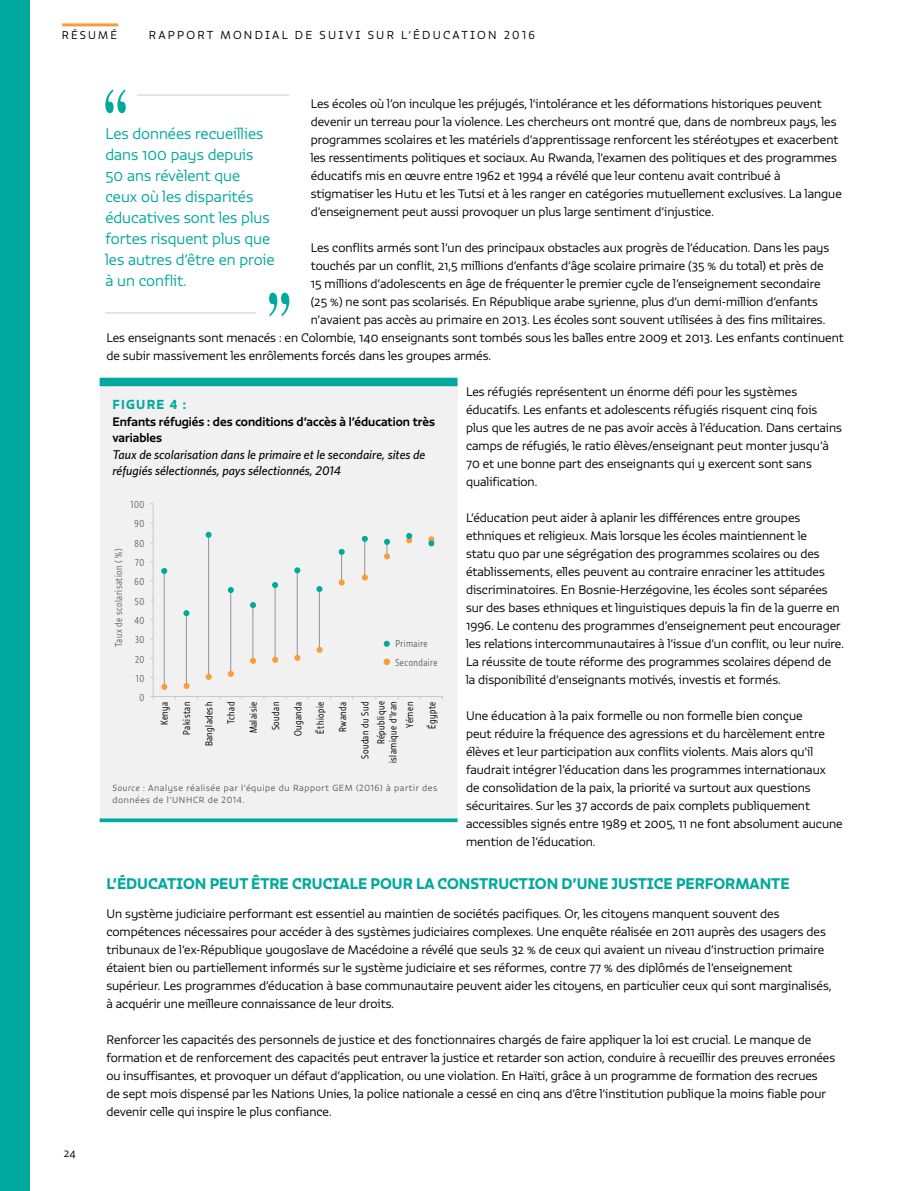
<style>
.page{position:relative;width:915px;height:1191px;background:#fff}
.page>*{position:absolute;margin:0;border:0;box-sizing:border-box;transform-origin:0 0}
.t1{font:300 15px/21px "Vita Std";color:#00a99d}
.t2{font:15px "Vita Std Bld";color:#00a99d}
.t3{font:italic 500 12.75px/16.5px "Whitney";color:#000}
.t4{font:12.75px "Vita Std Bld";letter-spacing:.1em;color:#00a99d}
.t5{font:300 12px/18px "Vita Std";color:#000}
.t6{font:500 12px/16.5px "Vita Std";color:#000}
.t7{font:300 11.25px "Vita Std";letter-spacing:.2em;color:#000}
.t8{font:300 10.8px "Vita Std";letter-spacing:.2em;color:#000}
.t9{font:300 10.5px "Vita Std";color:#000}
.t10{font:300 9.75px/12px "Vita Cond Std";letter-spacing:.05em;color:#000;text-align:right}
.t11{font:300 9.75px/19.4px "Vita Cond Std";letter-spacing:.05em;color:#636466}
.t12{font:300 8.7px/12px "Vita Std";letter-spacing:.07em;color:#58595b}
.s1{font-style:italic}
</style>
<div class="page">
<div style="left:0;top:0;width:30px;height:1191px;background:#00a99d"></div>
<hr style="left:62px;top:23px;width:56px;height:3px;background:#f99d34">
<hr style="left:137px;top:94px;width:152px;height:2px;background:#dfdcdb">
<hr style="left:105px;top:312px;width:151px;height:2px;background:#dfdcdb">
<svg style="left:105px;top:89px;width:21px;height:24px"></svg>
<svg style="left:269px;top:293px;width:20px;height:23px"></svg>
<div style="left:100px;top:382px;width:357px;height:438px;background:#f1f1f2"></div>
<div style="left:100px;top:378px;width:357px;height:8px;background:#00a99d"></div>
<svg style="left:100px;top:818px;width:357px;height:4px"></svg>
<hr style="left:153px;top:504px;width:1px;height:192px;background:#c7c8ca">
<hr style="left:153px;top:696px;width:289px;height:1px;background:#c7c8ca">
<hr style="left:164px;top:571px;width:1px;height:117px;background:#939598">
<hr style="left:186px;top:613px;width:1px;height:74px;background:#939598">
<hr style="left:208px;top:535px;width:1px;height:143px;background:#939598">
<hr style="left:230px;top:590px;width:1px;height:85px;background:#939598">
<hr style="left:252px;top:605px;width:1px;height:57px;background:#939598">
<hr style="left:274px;top:585px;width:1px;height:76px;background:#939598">
<hr style="left:297px;top:570px;width:1px;height:89px;background:#939598">
<hr style="left:319px;top:589px;width:1px;height:62px;background:#939598">
<hr style="left:341px;top:552px;width:1px;height:32px;background:#939598">
<hr style="left:364px;top:539px;width:1px;height:40px;background:#939598">
<svg style="left:161px;top:684px;width:6px;height:6px"></svg>
<svg style="left:183px;top:683px;width:6px;height:6px"></svg>
<svg style="left:206px;top:674px;width:6px;height:6px"></svg>
<svg style="left:228px;top:671px;width:6px;height:6px"></svg>
<svg style="left:250px;top:658px;width:6px;height:6px"></svg>
<svg style="left:272px;top:657px;width:6px;height:6px"></svg>
<svg style="left:294px;top:655px;width:6px;height:6px"></svg>
<svg style="left:316px;top:647px;width:6px;height:6px"></svg>
<svg style="left:338px;top:579px;width:6px;height:6px"></svg>
<svg style="left:362px;top:574px;width:6px;height:6px"></svg>
<div style="left:383px;top:658px;width:7px;height:7px;background:#f99d34;border-radius:50%"></div>
<svg style="left:428px;top:536px;width:6px;height:10px"></svg>
<svg style="left:406px;top:533px;width:6px;height:10px"></svg>
<svg style="left:384px;top:539px;width:6px;height:20px"></svg>
<svg style="left:362px;top:536px;width:6px;height:6px"></svg>
<svg style="left:338px;top:549px;width:6px;height:6px"></svg>
<svg style="left:316px;top:586px;width:6px;height:6px"></svg>
<svg style="left:294px;top:567px;width:6px;height:6px"></svg>
<svg style="left:272px;top:582px;width:6px;height:6px"></svg>
<svg style="left:250px;top:602px;width:6px;height:6px"></svg>
<svg style="left:228px;top:587px;width:6px;height:6px"></svg>
<svg style="left:183px;top:610px;width:6px;height:6px"></svg>
<svg style="left:161px;top:568px;width:6px;height:6px"></svg>
<svg style="left:205px;top:532px;width:6px;height:6px"></svg>
<svg style="left:383px;top:641px;width:6px;height:6px"></svg>
<p class="t8" style="left:62px;top:28px;width:57px">RÉSUMÉ</p>
<p class="t7" style="left:149px;top:28px;width:387px">RAPPORT MONDIAL DE SUIVI SUR L’ÉDUCATION 2016</p>
<p class="t9" style="left:64px;top:1146px;width:13px">24</p>
<p class="t5" style="left:310px;top:95px;width:532px">Les écoles où l’on inculque les préjugés, l’intolérance et les déformations historiques peuvent devenir un terreau pour la violence. Les chercheurs ont montré que, dans de nombreux pays, les programmes scolaires et les matériels d’apprentissage renforcent les stéréotypes et exacerbent les ressentiments politiques et sociaux. Au Rwanda, l’examen des politiques et des programmes éducatifs mis en œuvre entre 1962 et 1994 a révélé que leur contenu avait contribué à stigmatiser les Hutu et les Tutsi et à les ranger en catégories mutuellement exclusives. La langue d’enseignement peut aussi provoquer un plus large sentiment d’injustice.</p>
<p class="t5" style="left:310px;top:239px;width:520px">Les conflits armés sont l’un des principaux obstacles aux progrès de l’éducation. Dans les pays</p>
<p class="t5" style="left:310px;top:257px;width:514px">touchés par un conflit, 21,5 millions d’enfants d’âge scolaire primaire (35 % du total) et près de</p>
<p class="t5" style="left:310px;top:275px;width:511px">15 millions d’adolescents en âge de fréquenter le premier cycle de l’enseignement secondaire</p>
<p class="t5" style="left:310px;top:293px;width:508px">(25 %) ne sont pas scolarisés. En République arabe syrienne, plus d’un demi-million d’enfants</p>
<p class="t5" style="left:310px;top:311px;width:516px">n’avaient pas accès au primaire en 2013. Les écoles sont souvent utilisées à des fins militaires.</p>
<p class="t5" style="left:106px;top:329px;width:738px">Les enseignants sont menacés : en Colombie, 140 enseignants sont tombés sous les balles entre 2009 et 2013. Les enfants continuent</p>
<p class="t5" style="left:106px;top:347px;width:386px">de subir massivement les enrôlements forcés dans les groupes armés.</p>
<p class="t5" style="left:466px;top:383px;width:377px">Les réfugiés représentent un énorme défi pour les systèmes éducatifs. Les enfants et adolescents réfugiés risquent cinq fois plus que les autres de ne pas avoir accès à l’éducation. Dans certains camps de réfugiés, le ratio élèves/enseignant peut monter jusqu’à 70 et une bonne part des enseignants qui y exercent sont sans qualification.</p>
<p class="t5" style="left:466px;top:509px;width:379px">L’éducation peut aider à aplanir les différences entre groupes ethniques et religieux. Mais lorsque les écoles maintiennent le<br>statu quo par une ségrégation des programmes scolaires ou des établissements, elles peuvent au contraire enraciner les attitudes discriminatoires. En Bosnie-Herzégovine, les écoles sont séparées sur des bases ethniques et linguistiques depuis la fin de la guerre en 1996. Le contenu des programmes d’enseignement peut encourager les relations intercommunautaires à l’issue d’un conflit, ou leur nuire.<br>La réussite de toute réforme des programmes scolaires dépend de<br>la disponibilité d’enseignants motivés, investis et formés.</p>
<p class="t5" style="left:466px;top:707px;width:378px">Une éducation à la paix formelle ou non formelle bien conçue<br>peut réduire la fréquence des agressions et du harcèlement entre élèves et leur participation aux conflits violents. Mais alors qu’il faudrait intégrer l’éducation dans les programmes internationaux<br>de consolidation de la paix, la priorité va surtout aux questions sécuritaires. Sur les 37 accords de paix complets publiquement accessibles signés entre 1989 et 2005, 11 ne font absolument aucune mention de l’éducation.</p>
<p class="t2" style="left:106px;top:873px;width:684px">L’ÉDUCATION PEUT ÊTRE CRUCIALE POUR LA CONSTRUCTION D’UNE JUSTICE PERFORMANTE</p>
<p class="t5" style="left:106px;top:905px;width:726px">Un système judiciaire performant est essentiel au maintien de sociétés pacifiques. Or, les citoyens manquent souvent des compétences nécessaires pour accéder à des systèmes judiciaires complexes. Une enquête réalisée en 2011 auprès des usagers des tribunaux de l’ex-République yougoslave de Macédoine a révélé que seuls 32 % de ceux qui avaient un niveau d’instruction primaire étaient bien ou partiellement informés sur le système judiciaire et ses réformes, contre 77 % des diplômés de l’enseignement supérieur. Les programmes d’éducation à base communautaire peuvent aider les citoyens, en particulier ceux qui sont marginalisés, à acquérir une meilleure connaissance de leur droits.</p>
<p class="t5" style="left:106px;top:1031px;width:730px">Renforcer les capacités des personnels de justice et des fonctionnaires chargés de faire appliquer la loi est crucial. Le manque de formation et de renforcement des capacités peut entraver la justice et retarder son action, conduire à recueillir des preuves erronées ou insuffisantes, et provoquer un défaut d’application, ou une violation. En Haïti, grâce à un programme de formation des recrues<br>de sept mois dispensé par les Nations Unies, la police nationale a cessé en cinq ans d’être l’institution publique la moins fiable pour devenir celle qui inspire le plus confiance.</p>
<p class="t1" style="left:105px;top:122px;width:171px">Les données recueillies dans 100 pays depuis<br>50 ans révèlent que ceux où les disparités éducatives sont les plus fortes risquent plus que les autres d’être en proie à un conflit.</p>
<p class="t4" style="left:112px;top:396px;width:75px">FIGURE 4 :</p>
<p class="t6" style="left:112px;top:413px;width:324px">Enfants réfugiés : des conditions d’accès à l’éducation très variables</p>
<p class="t3" style="left:112px;top:446px;width:314px">Taux de scolarisation dans le primaire et le secondaire, sites de réfugiés sélectionnés, pays sélectionnés, 2014</p>
<p class="t11" style="left:130px;top:495px;width:15px;text-align:right">100<br>90<br>80<br>70<br>60<br>50<br>40<br>30<br>20<br>10<br>0</p>
<p class="t11" style="left:109px;top:647px;width:100px;rotate:-90deg">Taux de scolarisation ( %)</p>
<p class="t11" style="left:395px;top:634px;width:44px">Primaire<br>Secondaire</p>
<p class="t10" style="left:336px;top:732px;width:31px;rotate:-90deg">Rwanda</p>
<p class="t10" style="left:375px;top:763px;width:63px;rotate:-90deg">République islamique d’Iran</p>
<p class="t10" style="left:425px;top:729px;width:29px;rotate:-90deg">Égypte</p>
<p class="t10" style="left:158px;top:725px;width:25px;rotate:-90deg">Kenya</p>
<p class="t10" style="left:180px;top:734px;width:34px;rotate:-90deg">Pakistan</p>
<p class="t10" style="left:203px;top:746px;width:46px;rotate:-90deg">Bangladesh</p>
<p class="t10" style="left:225px;top:724px;width:24px;rotate:-90deg">Tchad</p>
<p class="t10" style="left:247px;top:733px;width:33px;rotate:-90deg">Malaisie</p>
<p class="t10" style="left:269px;top:730px;width:30px;rotate:-90deg">Soudan</p>
<p class="t10" style="left:292px;top:736px;width:36px;rotate:-90deg">Ouganda</p>
<p class="t10" style="left:314px;top:734px;width:33px;rotate:-90deg">Éthiopie</p>
<p class="t10" style="left:359px;top:759px;width:58px;rotate:-90deg">Soudan du Sud</p>
<p class="t10" style="left:403px;top:727px;width:27px;rotate:-90deg">Yémen</p>
<p class="t12" style="left:112px;top:782px;width:326px"><span class="s1">Source</span> : Analyse réalisée par l’équipe du Rapport GEM (2016) à partir des données de l’UNHCR de 2014.</p>
</div>
